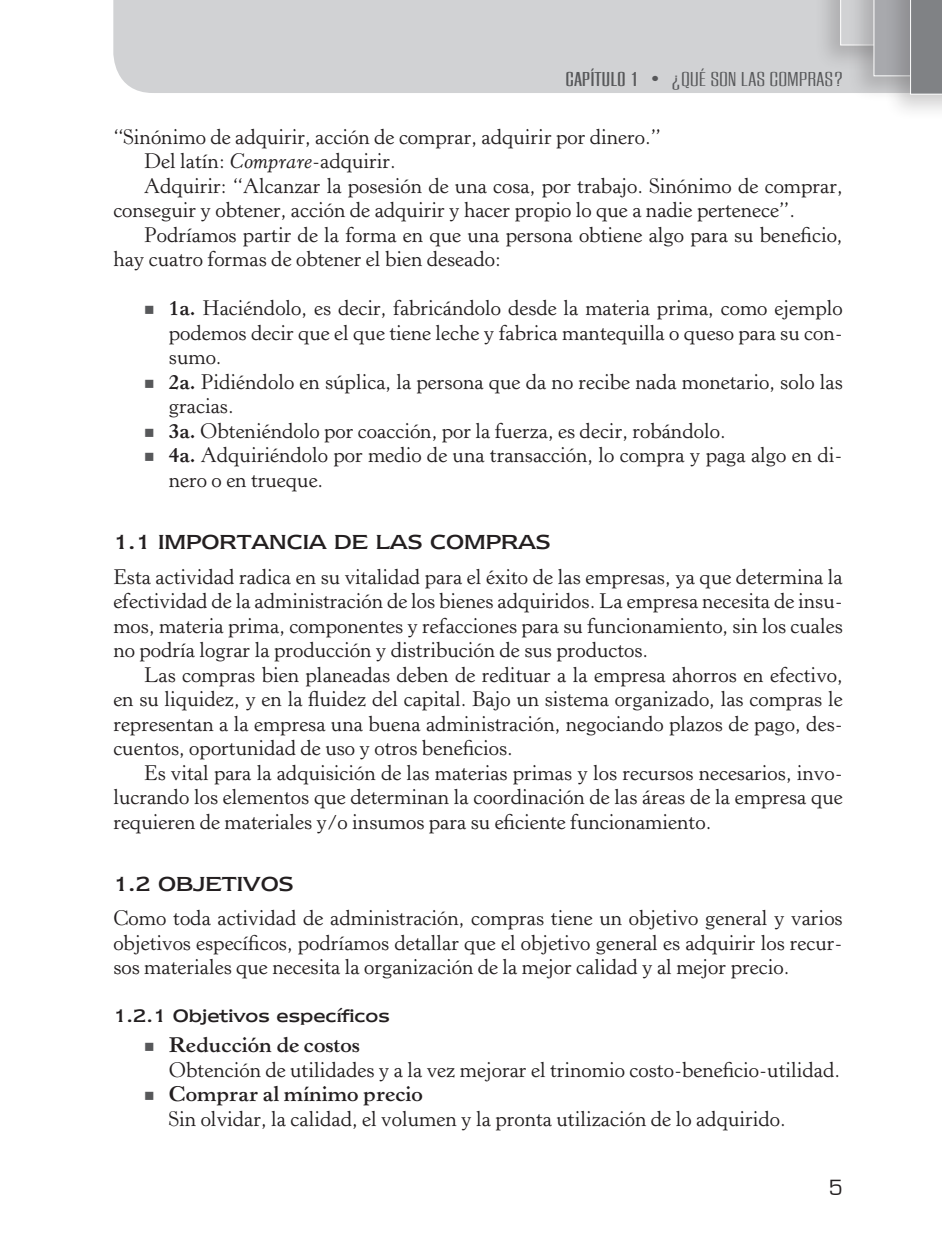
<style>
.page{position:relative;width:942px;height:1239px;background:#fff}
.page>*{position:absolute;margin:0;border:0;box-sizing:border-box;transform-origin:0 0}
.t1{font:23.62px "Newtext IT Cby BT";color:#231f20}
.t2{font:22.75px "Eurostile";color:#231f20}
.t3{font:21px/24.5px "Horley Old Style MT Std";color:#231f20;text-align:justify}
.t4{font:300 21px "Europa Grotesque";letter-spacing:.025em;color:#57585a;scale:1.1 1}
.t5{font:21px "Newtext IT Cby BT";color:#231f20}
.s1{font-weight:500}
.s2{font-family:"Arial";font-weight:400}
.s3{font-style:italic}
.s4{color:#57585a}
.s5{font-weight:700}
</style>
<div class="page">
<div style="left:113px;top:0;width:727px;height:93px;background:#d1d2d4"></div>
<div style="left:812px;top:0;width:130px;height:80px;background:#231f20;opacity:.2"></div>
<div style="left:882px;top:0;width:60px;height:130px;background:#231f20;opacity:.2"></div>
<svg style="left:840px;top:0;width:102px;height:95px;background:#a8a9ab"></svg>
<p class="t4" style="left:566px;top:65px;width:253px"><span class="s1">CAPÍTULO 1</span> <span class="s2">•</span> ¿QUÉ SON LAS COMPRAS?</p>
<p class="t3" style="left:113px;top:125px;width:549px">“Sinónimo de adquirir, acción de comprar, adquirir por dinero.”</p>
<p class="t3" style="left:144px;top:149px;width:253px">Del latín: <span class="s3">Comprare</span>-adquirir.</p>
<p class="t3" style="left:144px;top:174px;width:700px">Adquirir: “Alcanzar la posesión de una cosa, por trabajo. Sinónimo de comprar,</p>
<p class="t3" style="left:113px;top:198px;width:683px">conseguir y obtener, acción de adquirir y hacer propio lo que a nadie pertenece”.</p>
<p class="t3" style="left:144px;top:223px;width:700px">Podríamos partir de la forma en que una persona obtiene algo para su beneficio,</p>
<p class="t3" style="left:113px;top:247px;width:389px">hay cuatro formas de obtener el bien deseado:</p>
<p class="t3" style="left:169px;top:296px;width:675px;text-indent:-25px"><span class="s4">■</span> <span class="s5">1a.</span> Haciéndolo, es decir, fabricándolo desde la materia prima, como ejemplo podemos decir que el que tiene leche y fabrica mantequilla o queso para su con&shy;sumo.</p>
<p class="t3" style="left:169px;top:370px;width:675px;text-indent:-25px"><span class="s4">■</span> <span class="s5">2a.</span> Pidiéndolo en súplica, la persona que da no recibe nada monetario, solo las gracias.</p>
<p class="t3" style="left:144px;top:419px;width:583px"><span class="s4">■</span> <span class="s5">3a.</span> Obteniéndolo por coacción, por la fuerza, es decir, robándolo.</p>
<p class="t3" style="left:169px;top:443px;width:675px;text-indent:-25px"><span class="s4">■</span> <span class="s5">4a.</span> Adquiriéndolo por medio de una transacción, lo compra y paga algo en di&shy;nero o en trueque.</p>
<p class="t1" style="left:113px;top:528px;width:439px">1.1 IMPORTANCIA DE LAS COMPRAS</p>
<p class="t3" style="left:113px;top:564px;width:731px">Esta actividad radica en su vitalidad para el éxito de las empresas, ya que determina la efectividad de la administración de los bienes adquiridos. La empresa necesita de insu&shy;mos, materia prima, componentes y refacciones para su funcionamiento, sin los cuales no podría lograr la producción y distribución de sus productos.</p>
<p class="t3" style="left:113px;top:663px;width:731px;text-indent:31px">Las compras bien planeadas deben de redituar a la empresa ahorros en efectivo, en su liquidez, y en la fluidez del capital. Bajo un sistema organizado, las compras le representan a la empresa una buena administración, negociando plazos de pago, des&shy;cuentos, oportunidad de uso y otros beneficios.</p>
<p class="t3" style="left:113px;top:761px;width:731px;text-indent:31px">Es vital para la adquisición de las materias primas y los recursos necesarios, invo&shy;lucrando los elementos que determinan la coordinación de las áreas de la empresa que requieren de materiales y/o insumos para su eficiente funcionamiento.</p>
<p class="t1" style="left:113px;top:870px;width:182px">1.2 OBJETIVOS</p>
<p class="t3" style="left:113px;top:906px;width:731px">Como toda actividad de administración, compras tiene un objetivo general y varios objetivos específicos, podríamos detallar que el objetivo general es adquirir los recur&shy;sos materiales que necesita la organización de la mejor calidad y al mejor precio.</p>
<p class="t5" style="left:113px;top:1004px;width:278px">1.2.1 Objetivos específicos</p>
<p class="t3" style="left:169px;top:1033px;width:673px;text-indent:-25px"><span class="s4">■</span> <span class="s5">Reducción de costos<br></span>Obtención de utilidades y a la vez mejorar el trinomio costo-beneficio-utilidad.</p>
<p class="t3" style="left:169px;top:1082px;width:618px;text-indent:-25px"><span class="s4">■</span> <span class="s5">Comprar al mínimo precio<br></span>Sin olvidar, la calidad, el volumen y la pronta utilización de lo adquirido.</p>
<p class="t2" style="left:829px;top:1175px;width:15px">5</p>
</div>
